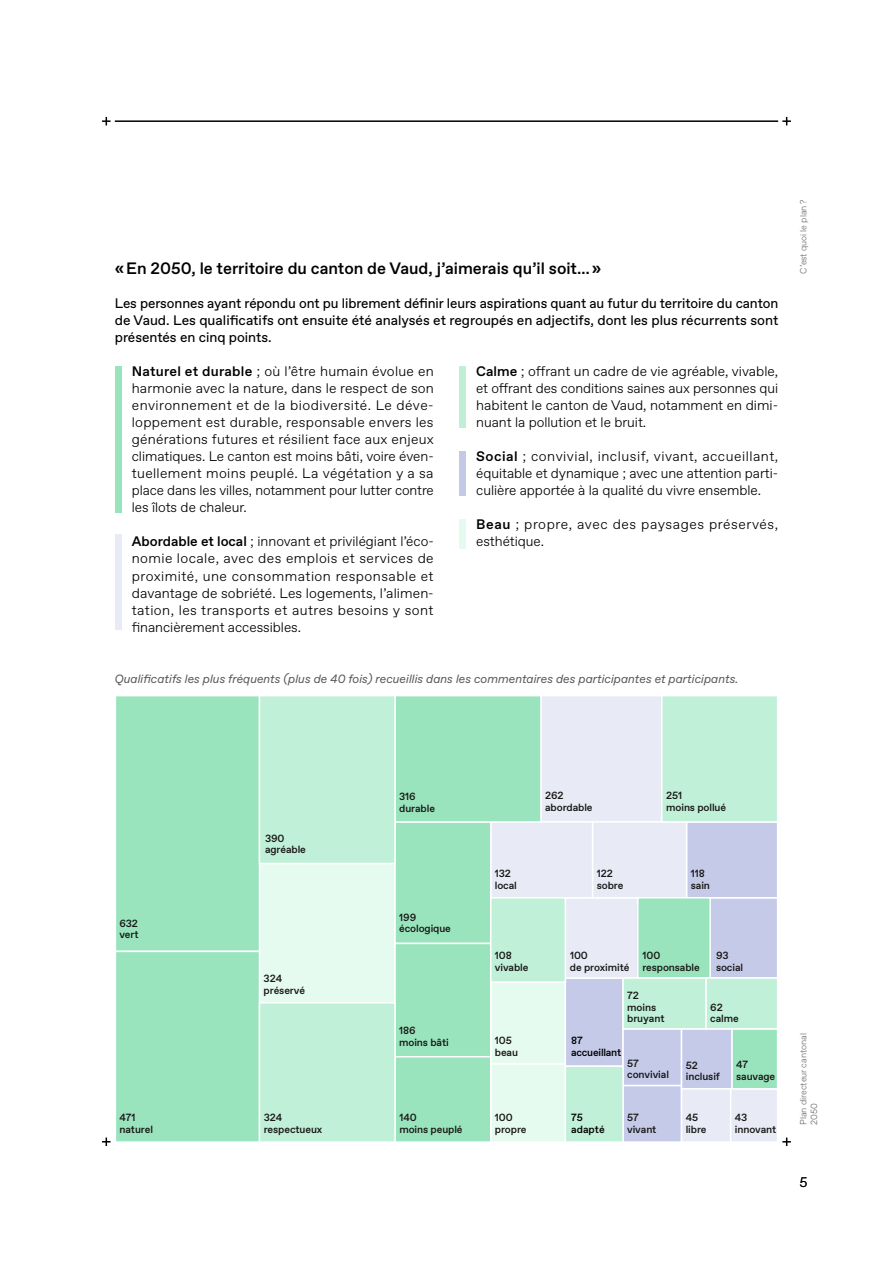
<style>
.page{position:relative;width:893px;height:1263px;background:#fff}
.page>*{position:absolute;margin:0;border:0;box-sizing:border-box;transform-origin:0 0}
.t1{font:500 16.5px "ABC Favorit";color:#000}
.t2{font:300 13.8px/17px "ABC Favorit";color:#000;text-align:justify}
.t3{font:13.8px/17px "ABC Favorit";color:#000;text-align:justify}
.t4{font:300 13.8px/17px "ABC Favorit";letter-spacing:.035em;color:#000}
.t5{font:italic 12px "ABC Favorit";color:#575756}
.t6{font:500 10.5px/10.9px "ABC Favorit";letter-spacing:-.01em;color:#181716}
.t7{font:500 10.5px "ABC Favorit";letter-spacing:-.02em;color:#000}
.t8{font:300 9px/10.8px "ABC Favorit";color:#706f6f}
.s1{font-weight:500}
</style>
<div class="page">
<hr style="left:115px;top:120px;width:663px;height:2px;background:#000">
<svg style="left:102px;top:117px;width:9px;height:8px"></svg>
<svg style="left:782px;top:117px;width:9px;height:8px"></svg>
<div style="left:259px;top:863px;width:136px;height:140px;background:#e6fbf0"></div>
<div style="left:710px;top:898px;width:68px;height:80px;background:#c5cae9"></div>
<div style="left:709px;top:897px;width:69px;height:82px;border:1px solid #fff"></div>
<div style="left:686px;top:822px;width:92px;height:76px;background:#c5cae9"></div>
<div style="left:686px;top:821px;width:92px;height:77px;border:1px solid #fff"></div>
<div style="left:565px;top:898px;width:73px;height:80px;background:#e8eaf6"></div>
<div style="left:565px;top:897px;width:73px;height:82px;border:1px solid #fff"></div>
<div style="left:541px;top:696px;width:121px;height:126px;background:#e8eaf6"></div>
<div style="left:491px;top:822px;width:102px;height:76px;background:#e8eaf6"></div>
<div style="left:490px;top:821px;width:103px;height:77px;border:1px solid #fff"></div>
<div style="left:593px;top:822px;width:93px;height:76px;background:#e8eaf6"></div>
<div style="left:592px;top:821px;width:95px;height:77px;border:1px solid #fff"></div>
<div style="left:115px;top:696px;width:144px;height:255px;background:#9ae4bd"></div>
<div style="left:115px;top:695px;width:145px;height:257px;border:1px solid #fff"></div>
<div style="left:395px;top:822px;width:96px;height:121px;background:#9ae4bd"></div>
<div style="left:394px;top:821px;width:97px;height:123px;border:1px solid #fff"></div>
<div style="left:395px;top:696px;width:146px;height:126px;background:#9ae4bd"></div>
<div style="left:394px;top:695px;width:148px;height:128px;border:1px solid #fff"></div>
<div style="left:395px;top:943px;width:96px;height:114px;background:#9ae4bd"></div>
<div style="left:638px;top:898px;width:72px;height:80px;background:#9ae4bd"></div>
<div style="left:637px;top:897px;width:74px;height:82px;border:1px solid #fff"></div>
<div style="left:491px;top:898px;width:74px;height:84px;background:#c0f0d7"></div>
<div style="left:490px;top:897px;width:76px;height:86px;border:1px solid #fff"></div>
<div style="left:259px;top:696px;width:136px;height:167px;background:#c0f0d7"></div>
<div style="left:259px;top:695px;width:137px;height:169px;border:1px solid #fff"></div>
<svg style="left:102px;top:951px;width:689px;height:195px"></svg>
<div style="left:662px;top:696px;width:116px;height:126px;background:#c0f0d7"></div>
<div style="left:661px;top:695px;width:117px;height:128px;border:1px solid #fff"></div>
<div style="left:623px;top:978px;width:83px;height:51px;background:#c0f0d7"></div>
<div style="left:622px;top:977px;width:85px;height:52px;border:1px solid #fff"></div>
<div style="left:115px;top:366px;width:6px;height:146px;background:#99e3bd"></div>
<div style="left:459px;top:366px;width:7px;height:61px;background:#bff0d6"></div>
<div style="left:459px;top:451px;width:7px;height:44px;background:#c4c9e8"></div>
<div style="left:115px;top:534px;width:6px;height:95px;background:#e8ebf5"></div>
<div style="left:459px;top:519px;width:7px;height:30px;background:#e6fbf0"></div>
<p class="t1" style="left:115px;top:259px;width:488px">« En 2050, le territoire du canton de Vaud, j’aimerais qu’il soit… »</p>
<p class="t3" style="left:115px;top:295px;width:665px">Les personnes ayant répondu ont pu librement définir leurs aspirations quant au futur du territoire du canton de Vaud. Les qualificatifs ont ensuite été analysés et regroupés en adjectifs, dont les plus récurrents sont présentés en cinq points.</p>
<p class="t2" style="left:132px;top:363px;width:304px"><span class="s1">Naturel et durable</span> ; où l’être humain évolue en harmonie avec la nature, dans le respect de son environnement et de la biodiversité. Le déve&shy;loppement est durable, responsable envers les générations futures et résilient face aux enjeux climatiques. Le canton est moins bâti, voire éven&shy;tuellement moins peuplé. La végétation y a sa place dans les villes, notamment pour lutter contre les îlots de chaleur.</p>
<p class="t2" style="left:132px;top:533px;width:303px"><span class="s1">Abordable et local</span> ; innovant et privilégiant l’éco&shy;nomie locale, avec des emplois et services de proximité, une consommation responsable et davantage de sobriété. Les logements, l’alimen&shy;tation, les transports et autres besoins y sont financièrement accessibles.</p>
<p class="t2" style="left:476px;top:363px;width:304px"><span class="s1">Calme</span> ; offrant un cadre de vie agréable, vivable, et offrant des conditions saines aux personnes qui habitent le canton de Vaud, notamment en dimi&shy;nuant la pollution et le bruit.</p>
<p class="t2" style="left:476px;top:448px;width:303px"><span class="s1">Social</span> ; convivial, inclusif, vivant, accueillant, équitable et dynamique ; avec une attention parti&shy;culière apportée à la qualité du vivre ensemble.</p>
<p class="t4" style="left:476px;top:516px;width:303px"><span class="s1">Beau</span> ; propre, avec des paysages préservés, esthétique.</p>
<p class="t5" style="left:115px;top:671px;width:625px">Qualificatifs les plus fréquents (plus de 40 fois) recueillis dans les commentaires des participantes et participants.</p>
<p class="t8" style="left:798px;top:273px;width:76px;rotate:-90deg">C’est quoi le plan ?</p>
<p class="t6" style="left:399px;top:791px;width:18px">316</p>
<p class="t6" style="left:545px;top:790px;width:20px">262</p>
<p class="t6" style="left:666px;top:790px;width:18px">251</p>
<p class="t6" style="left:399px;top:803px;width:37px">durable</p>
<p class="t6" style="left:545px;top:802px;width:49px">abordable</p>
<p class="t6" style="left:666px;top:802px;width:61px">moins pollué</p>
<p class="t6" style="left:265px;top:833px;width:21px">390</p>
<p class="t6" style="left:265px;top:845px;width:42px">agréable</p>
<p class="t6" style="left:495px;top:868px;width:18px">132</p>
<p class="t6" style="left:597px;top:868px;width:18px">122</p>
<p class="t6" style="left:691px;top:868px;width:16px">118</p>
<p class="t6" style="left:495px;top:880px;width:24px">local</p>
<p class="t6" style="left:597px;top:880px;width:28px">sobre</p>
<p class="t6" style="left:691px;top:880px;width:21px">sain</p>
<p class="t6" style="left:119px;top:918px;width:20px">632</p>
<p class="t6" style="left:119px;top:929px;width:21px">vert</p>
<p class="t6" style="left:399px;top:912px;width:18px">199</p>
<p class="t6" style="left:399px;top:923px;width:53px">écologique</p>
<p class="t6" style="left:495px;top:950px;width:18px">108</p>
<p class="t6" style="left:570px;top:950px;width:19px">100</p>
<p class="t6" style="left:642px;top:950px;width:19px">100</p>
<p class="t6" style="left:716px;top:950px;width:14px">93</p>
<p class="t6" style="left:264px;top:973px;width:20px">324</p>
<p class="t6" style="left:495px;top:962px;width:35px">vivable</p>
<p class="t6" style="left:570px;top:962px;width:61px">de proximité</p>
<p class="t6" style="left:642px;top:962px;width:59px">responsable</p>
<p class="t6" style="left:716px;top:962px;width:29px">social</p>
<p class="t6" style="left:264px;top:985px;width:43px">préservé</p>
<p class="t6" style="left:627px;top:990px;width:13px">72</p>
<p class="t6" style="left:710px;top:1002px;width:14px">62</p>
<p class="t6" style="left:627px;top:1002px;width:39px">moins bruyant</p>
<p class="t6" style="left:710px;top:1013px;width:30px">calme</p>
<p class="t6" style="left:119px;top:1112px;width:18px">471</p>
<p class="t6" style="left:119px;top:1124px;width:35px">naturel</p>
<p class="t6" style="left:264px;top:1112px;width:20px">324</p>
<p class="t6" style="left:264px;top:1124px;width:60px">respectueux</p>
<p class="t6" style="left:399px;top:1025px;width:18px">186</p>
<p class="t6" style="left:399px;top:1037px;width:51px">moins bâti</p>
<p class="t6" style="left:495px;top:1035px;width:19px">105</p>
<p class="t6" style="left:495px;top:1047px;width:25px">beau</p>
<p class="t6" style="left:399px;top:1112px;width:19px">140</p>
<p class="t6" style="left:495px;top:1112px;width:19px">100</p>
<p class="t6" style="left:399px;top:1124px;width:65px">moins peuplé</p>
<p class="t6" style="left:495px;top:1124px;width:33px">propre</p>
<p class="t7" style="left:571px;top:1034px;width:13px">87</p>
<p class="t7" style="left:571px;top:1046px;width:52px">accueillant</p>
<p class="t6" style="left:627px;top:1058px;width:13px">57</p>
<p class="t6" style="left:686px;top:1060px;width:14px">52</p>
<p class="t6" style="left:736px;top:1059px;width:14px">47</p>
<p class="t6" style="left:627px;top:1069px;width:43px">convivial</p>
<p class="t6" style="left:686px;top:1071px;width:36px">inclusif</p>
<p class="t6" style="left:736px;top:1071px;width:40px">sauvage</p>
<p class="t7" style="left:571px;top:1111px;width:13px">75</p>
<p class="t6" style="left:627px;top:1112px;width:13px">57</p>
<p class="t6" style="left:686px;top:1112px;width:14px">45</p>
<p class="t6" style="left:735px;top:1112px;width:14px">43</p>
<p class="t7" style="left:571px;top:1123px;width:35px">adapté</p>
<p class="t6" style="left:627px;top:1124px;width:31px">vivant</p>
<p class="t6" style="left:686px;top:1124px;width:22px">libre</p>
<p class="t6" style="left:735px;top:1124px;width:43px">innovant</p>
<p class="t8" style="left:798px;top:1125px;width:93px;rotate:-90deg">Plan directeur cantonal<br>2050</p>
<p class="t2" style="left:799px;top:1173px;width:10px">5</p>
</div>
